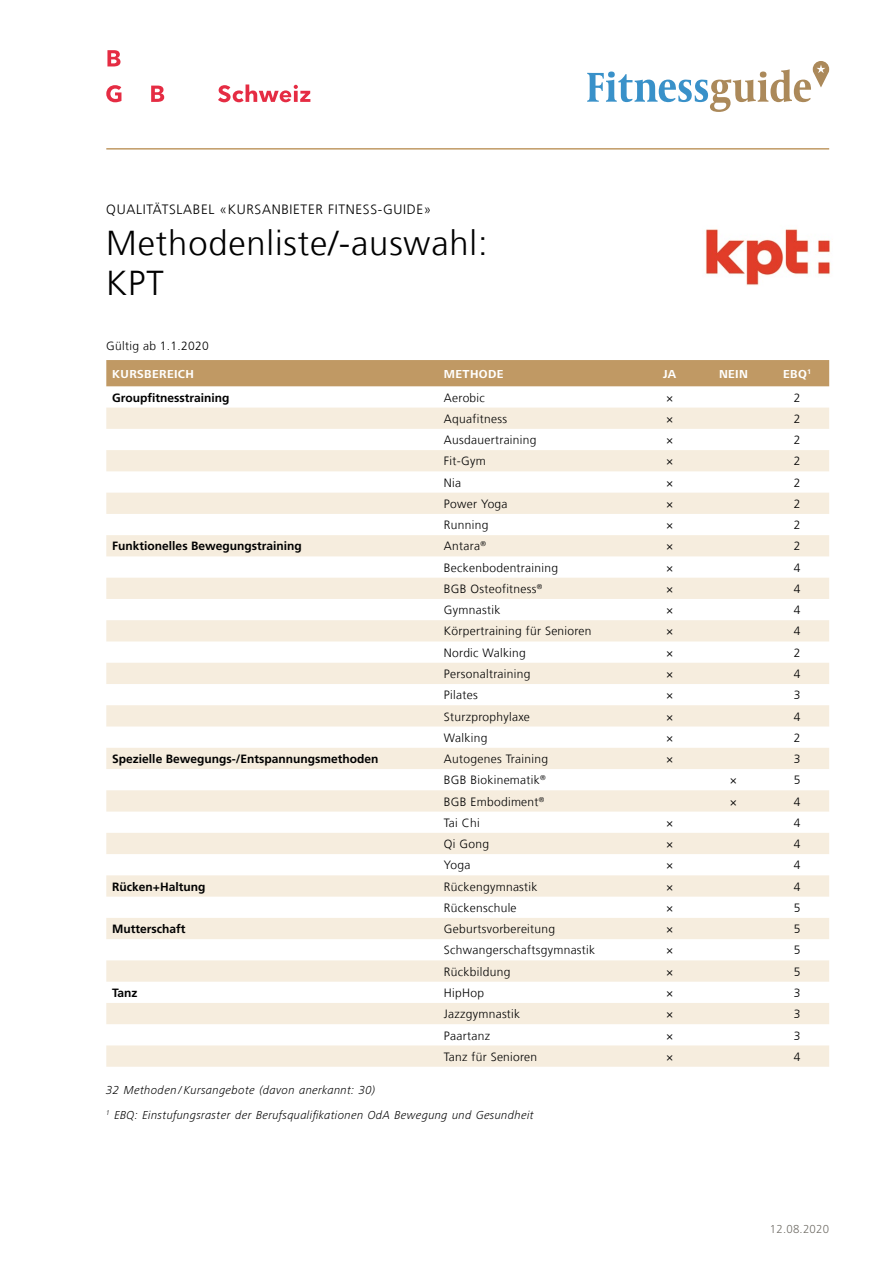
<style>
.page{position:relative;width:893px;height:1263px;background:#fff}
.page>*{position:absolute;margin:0;border:0;box-sizing:border-box;transform-origin:0 0}
.t1{font:300 34.5px/40.5px "Frutiger LT Com";letter-spacing:.025em;color:#000}
.t2{font:300 13.5px "Frutiger LT Com";letter-spacing:.05em;color:#000}
.t3{font:300 12px "Frutiger LT Com";letter-spacing:.025em;color:#000}
.t4{font:700 12px "Frutiger LT Com";color:#000}
.t5{font:italic 300 12px/24.9px "Frutiger Next LT";letter-spacing:.02em;color:#000}
.t6{font:700 12px "Frutiger Next LT";letter-spacing:.03em;color:#fff}
.t7{font:300 12px "Frutiger Next LT";letter-spacing:.02em;color:#6d6a63}
</style>
<div class="page">
<svg style="left:107px;top:50px;width:14px;height:16px"></svg>
<svg style="left:106px;top:85px;width:15px;height:17px"></svg>
<svg style="left:151px;top:86px;width:13px;height:16px"></svg>
<svg style="left:218px;top:84px;width:92px;height:18px"></svg>
<hr style="left:106px;top:148px;width:723px;height:2px;background:#c09964">
<svg style="left:587px;top:61px;width:242px;height:51px"></svg>
<div style="left:106px;top:360px;width:723px;height:26px;background:#c09964"></div>
<svg style="left:106px;top:408px;width:723px;height:659px;fill:#f7f0e4"></svg>
<img style="left:705px;top:229px;width:126px;height:57px">
<p class="t2" style="left:106px;top:202px;width:327px">QUALITÄTSLABEL «KURSANBIETER FITNESS-GUIDE»</p>
<h1 class="t1" style="left:106px;top:223px;width:383px">Methodenliste/-auswahl:<br>KPT</h1>
<p class="t3" style="left:106px;top:338px;width:104px">Gültig ab 1.1.2020</p>
<p class="t6" style="left:112px;top:367px;width:83px">KURSBEREICH</p>
<p class="t6" style="left:444px;top:367px;width:61px">METHODE</p>
<p class="t6" style="left:663px;top:367px;width:15px">JA</p>
<p class="t6" style="left:719px;top:367px;width:31px">NEIN</p>
<p class="t6" style="left:783px;top:367px;width:30px">EBQ<sup>1</sup></p>
<p class="t4" style="left:112px;top:390px;width:119px">Groupfitnesstraining</p>
<p class="t3" style="left:444px;top:390px;width:42px">Aerobic</p>
<p class="t3" style="left:666px;top:390px;width:9px">×</p>
<p class="t3" style="left:794px;top:390px;width:8px">2</p>
<p class="t3" style="left:444px;top:412px;width:65px">Aquafitness</p>
<p class="t3" style="left:666px;top:412px;width:9px">×</p>
<p class="t3" style="left:794px;top:412px;width:8px">2</p>
<p class="t3" style="left:444px;top:433px;width:94px">Ausdauertraining</p>
<p class="t3" style="left:666px;top:433px;width:9px">×</p>
<p class="t3" style="left:794px;top:433px;width:8px">2</p>
<p class="t3" style="left:444px;top:454px;width:43px">Fit-Gym</p>
<p class="t3" style="left:666px;top:454px;width:9px">×</p>
<p class="t3" style="left:794px;top:454px;width:8px">2</p>
<p class="t3" style="left:444px;top:475px;width:19px">Nia</p>
<p class="t3" style="left:666px;top:475px;width:9px">×</p>
<p class="t3" style="left:794px;top:475px;width:8px">2</p>
<p class="t3" style="left:444px;top:497px;width:65px">Power Yoga</p>
<p class="t3" style="left:666px;top:497px;width:9px">×</p>
<p class="t3" style="left:794px;top:497px;width:8px">2</p>
<p class="t3" style="left:444px;top:518px;width:46px">Running</p>
<p class="t3" style="left:666px;top:518px;width:9px">×</p>
<p class="t3" style="left:794px;top:518px;width:8px">2</p>
<p class="t4" style="left:112px;top:539px;width:191px">Funktionelles Bewegungstraining</p>
<p class="t3" style="left:444px;top:539px;width:44px">Antara<sup>®</sup></p>
<p class="t3" style="left:666px;top:539px;width:9px">×</p>
<p class="t3" style="left:794px;top:539px;width:8px">2</p>
<p class="t3" style="left:444px;top:561px;width:116px">Beckenbodentraining</p>
<p class="t3" style="left:666px;top:561px;width:9px">×</p>
<p class="t3" style="left:794px;top:561px;width:8px">4</p>
<p class="t3" style="left:444px;top:582px;width:100px">BGB Osteofitness<sup>®</sup></p>
<p class="t3" style="left:666px;top:582px;width:9px">×</p>
<p class="t3" style="left:794px;top:582px;width:8px">4</p>
<p class="t3" style="left:444px;top:603px;width:58px">Gymnastik</p>
<p class="t3" style="left:666px;top:603px;width:9px">×</p>
<p class="t3" style="left:794px;top:603px;width:8px">4</p>
<p class="t3" style="left:444px;top:624px;width:149px">Körpertraining für Senioren</p>
<p class="t3" style="left:666px;top:624px;width:9px">×</p>
<p class="t3" style="left:794px;top:624px;width:8px">4</p>
<p class="t3" style="left:444px;top:646px;width:83px">Nordic Walking</p>
<p class="t3" style="left:666px;top:646px;width:9px">×</p>
<p class="t3" style="left:794px;top:646px;width:8px">2</p>
<p class="t3" style="left:444px;top:667px;width:88px">Personaltraining</p>
<p class="t3" style="left:666px;top:667px;width:9px">×</p>
<p class="t3" style="left:794px;top:667px;width:8px">4</p>
<p class="t3" style="left:444px;top:688px;width:35px">Pilates</p>
<p class="t3" style="left:666px;top:688px;width:9px">×</p>
<p class="t3" style="left:794px;top:688px;width:8px">3</p>
<p class="t3" style="left:444px;top:709px;width:87px">Sturzprophylaxe</p>
<p class="t3" style="left:666px;top:709px;width:9px">×</p>
<p class="t3" style="left:794px;top:709px;width:8px">4</p>
<p class="t3" style="left:444px;top:731px;width:45px">Walking</p>
<p class="t3" style="left:666px;top:731px;width:9px">×</p>
<p class="t3" style="left:794px;top:731px;width:8px">2</p>
<p class="t4" style="left:112px;top:752px;width:268px">Spezielle Bewegungs-/Entspannungsmethoden</p>
<p class="t3" style="left:444px;top:752px;width:106px">Autogenes Training</p>
<p class="t3" style="left:666px;top:752px;width:9px">×</p>
<p class="t3" style="left:794px;top:752px;width:8px">3</p>
<p class="t3" style="left:444px;top:773px;width:103px">BGB Biokinematik<sup>®</sup></p>
<p class="t3" style="left:730px;top:773px;width:9px">×</p>
<p class="t3" style="left:794px;top:773px;width:8px">5</p>
<p class="t3" style="left:444px;top:794px;width:102px">BGB Embodiment<sup>®</sup></p>
<p class="t3" style="left:730px;top:794px;width:9px">×</p>
<p class="t3" style="left:794px;top:794px;width:8px">4</p>
<p class="t3" style="left:444px;top:816px;width:37px">Tai Chi</p>
<p class="t3" style="left:666px;top:816px;width:9px">×</p>
<p class="t3" style="left:794px;top:816px;width:8px">4</p>
<p class="t3" style="left:444px;top:837px;width:47px">Qi Gong</p>
<p class="t3" style="left:666px;top:837px;width:9px">×</p>
<p class="t3" style="left:794px;top:837px;width:8px">4</p>
<p class="t3" style="left:444px;top:858px;width:28px">Yoga</p>
<p class="t3" style="left:666px;top:858px;width:9px">×</p>
<p class="t3" style="left:794px;top:858px;width:8px">4</p>
<p class="t4" style="left:112px;top:879px;width:95px">Rücken+Haltung</p>
<p class="t3" style="left:444px;top:879px;width:95px">Rückengymnastik</p>
<p class="t3" style="left:666px;top:879px;width:9px">×</p>
<p class="t3" style="left:794px;top:879px;width:8px">4</p>
<p class="t3" style="left:444px;top:901px;width:74px">Rückenschule</p>
<p class="t3" style="left:666px;top:901px;width:9px">×</p>
<p class="t3" style="left:794px;top:901px;width:8px">5</p>
<p class="t4" style="left:112px;top:922px;width:75px">Mutterschaft</p>
<p class="t3" style="left:444px;top:922px;width:113px">Geburtsvorbereitung</p>
<p class="t3" style="left:666px;top:922px;width:9px">×</p>
<p class="t3" style="left:794px;top:922px;width:8px">5</p>
<p class="t3" style="left:444px;top:943px;width:153px">Schwangerschaftsgymnastik</p>
<p class="t3" style="left:666px;top:943px;width:9px">×</p>
<p class="t3" style="left:794px;top:943px;width:8px">5</p>
<p class="t3" style="left:444px;top:964px;width:68px">Rückbildung</p>
<p class="t3" style="left:666px;top:964px;width:9px">×</p>
<p class="t3" style="left:794px;top:964px;width:8px">5</p>
<p class="t4" style="left:112px;top:986px;width:27px">Tanz</p>
<p class="t3" style="left:444px;top:986px;width:42px">HipHop</p>
<p class="t3" style="left:666px;top:986px;width:9px">×</p>
<p class="t3" style="left:794px;top:986px;width:8px">3</p>
<p class="t3" style="left:444px;top:1007px;width:78px">Jazzgymnastik</p>
<p class="t3" style="left:666px;top:1007px;width:9px">×</p>
<p class="t3" style="left:794px;top:1007px;width:8px">3</p>
<p class="t3" style="left:444px;top:1028px;width:48px">Paartanz</p>
<p class="t3" style="left:666px;top:1028px;width:9px">×</p>
<p class="t3" style="left:794px;top:1028px;width:8px">3</p>
<p class="t3" style="left:444px;top:1050px;width:95px">Tanz für Senioren</p>
<p class="t3" style="left:666px;top:1050px;width:9px">×</p>
<p class="t3" style="left:794px;top:1050px;width:8px">4</p>
<p class="t5" style="left:106px;top:1078px;width:429px">32 Methoden / Kursangebote (davon anerkannt: 30)<br><sup>1</sup> EBQ: Einstufungsraster der Berufsqualifikationen OdA Bewegung und Gesundheit</p>
<p class="t7" style="left:770px;top:1222px;width:61px">12.08.2020</p>
</div>
